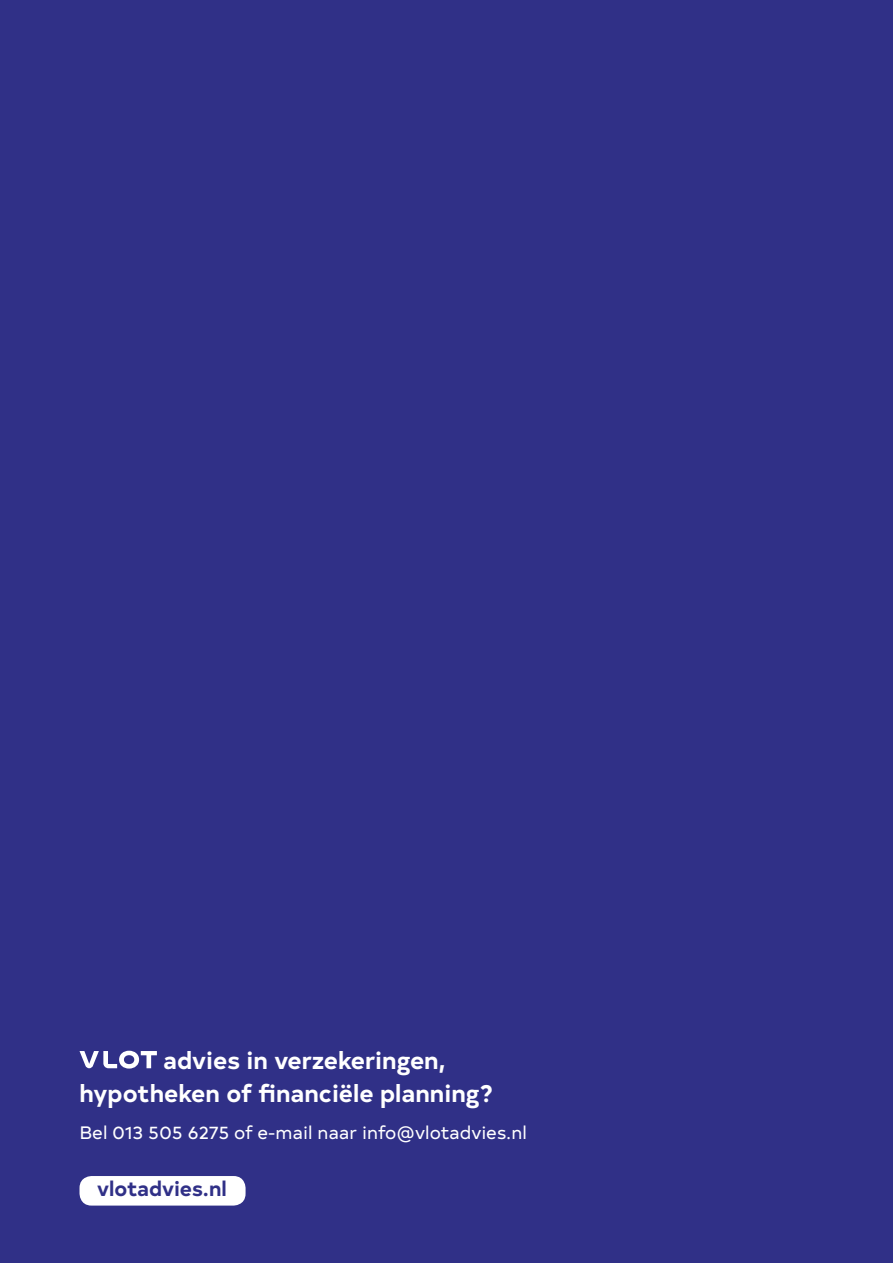
<style>
.page{position:relative;width:893px;height:1263px;background:#303087}
.page>*{position:absolute;margin:0;border:0;box-sizing:border-box;transform-origin:0 0}
.t1{font:700 24px/33px "Typold";color:#fff}
.t2{font:700 20.55px "Typold";color:#303087}
.t3{font:18px "Typold";color:#fff}
</style>
<div class="page">
<p class="t1" style="left:80px;top:1041px;width:415px;text-indent:84px">advies in verzekeringen, hypotheken of financiële planning?</p>
<p class="t3" style="left:80px;top:1119px;width:449px">Bel 013 505 6275 of e-mail naar info@vlotadvies.nl</p>
<p class="t2" style="left:97px;top:1172px;width:131px">vlotadvies.nl</p>
</div>
